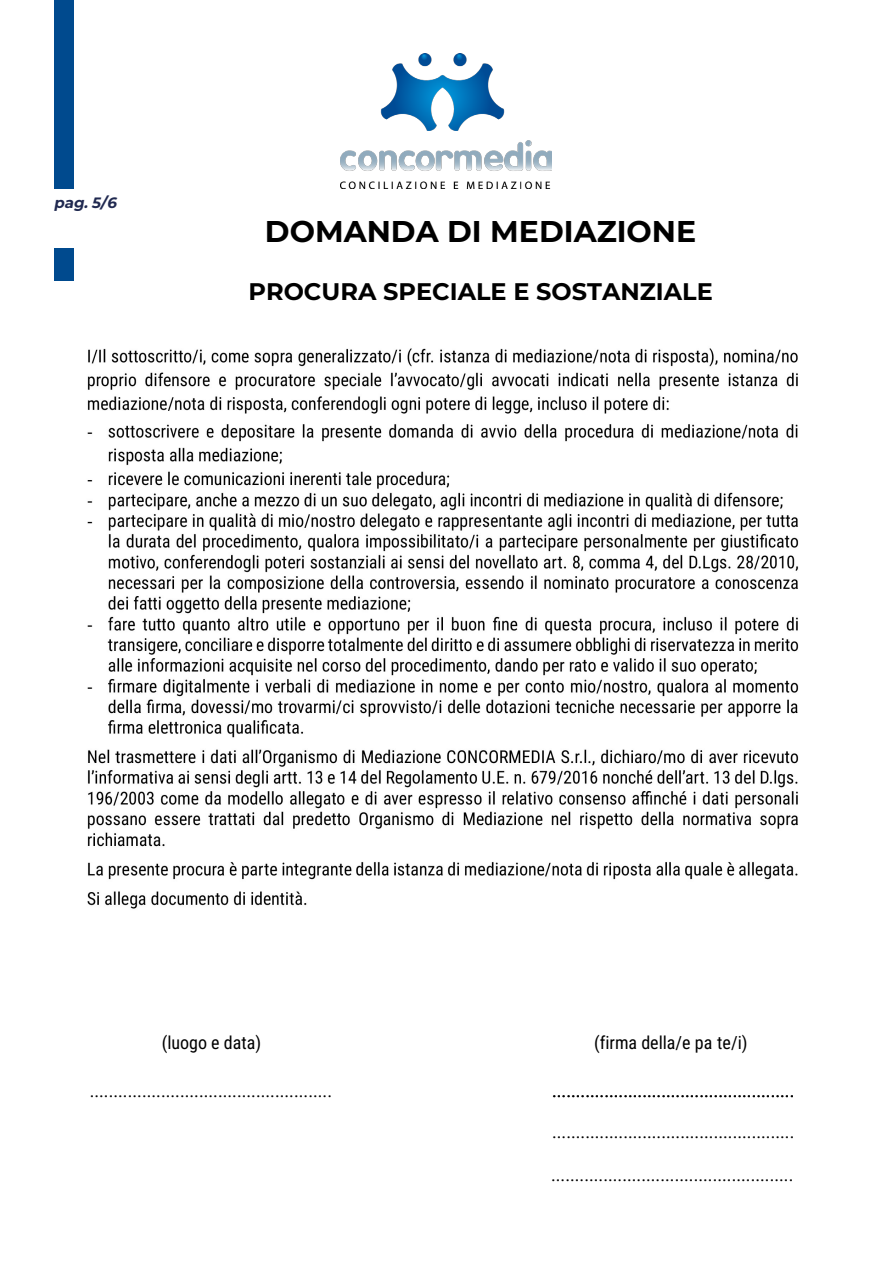
<style>
.page{position:relative;width:893px;height:1263px;background:#fff}
.page>*{position:absolute;margin:0;border:0;box-sizing:border-box;transform-origin:0 0}
.t1{font:700 30px "Montserrat";color:#000}
.t2{font:700 24px "Montserrat";color:#000}
.t3{font:18px "Roboto Condensed";color:#000}
.t4{font:italic 700 15px "Montserrat";color:#202950}
.s1{font-style:inherit}
</style>
<div class="page">
<div style="left:54px;top:0;width:19px;height:189px;background:#004a8e"></div>
<div style="left:54px;top:248px;width:19px;height:33px;background:#004a8e"></div>
<img style="left:341px;top:54px;width:211px;height:135px">
<img style="left:87px;top:348px;width:712px;height:561px">
<p class="t4" style="left:54px;top:191px;width:68px">pag.<span class="s1">5/</span>6</p>
<h1 class="t1" style="left:265px;top:210px;width:433px">DOMANDA DI MEDIAZIONE</h1>
<h2 class="t2" style="left:248px;top:274px;width:466px">PROCURA SPECIALE E SOSTANZIALE</h2>
<p class="t3" style="left:162px;top:1030px;width:101px">(luogo e data)</p>
<p class="t3" style="left:594px;top:1030px;width:155px">(firma della/e pa te/i)</p>
<p class="t3" style="left:90px;top:1078px;width:244px">...................................................</p>
<p class="t3" style="left:552px;top:1078px;width:244px">...................................................</p>
<p class="t3" style="left:552px;top:1119px;width:244px">...................................................</p>
<p class="t3" style="left:551px;top:1161px;width:244px">...................................................</p>
</div>
